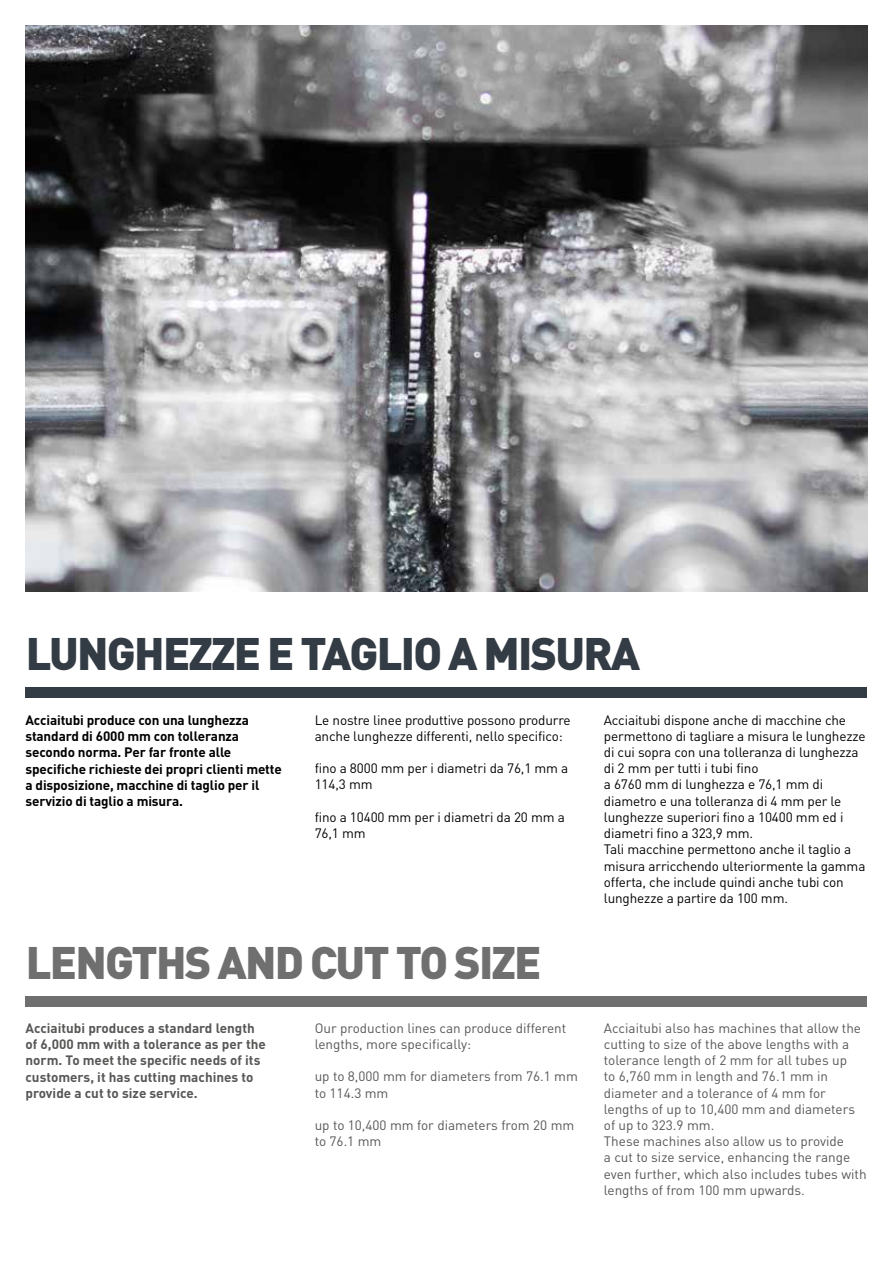
<style>
.page{position:relative;width:893px;height:1263px;background:#fff}
.page>*{position:absolute;margin:0;border:0;box-sizing:border-box;transform-origin:0 0}
.t1{font:900 45px "DIN Pro";letter-spacing:-.04em;color:#333b44}
.t2{font:900 45px "DIN Pro";letter-spacing:-.04em;color:#706f6f}
.t3{font:13.5px/16.2px "DIN";letter-spacing:-.01em;color:#000}
.t4{font:13.5px/16.2px "DIN";color:#575756}
.t5{font:700 13.5px/16.2px "DIN";letter-spacing:-.01em;color:#000}
.t6{font:700 13.5px/16.2px "DIN";color:#575756}
</style>
<div class="page">
<div style="left:26px;top:687px;width:841px;height:10px;background:#333b44"></div>
<div style="left:26px;top:996px;width:841px;height:11px;background:#706f6f"></div>
<img style="left:26px;top:26px;width:841px;height:565px">
<h1 class="t1" style="left:26px;top:623px;width:616px">LUNGHEZZE E TAGLIO A MISURA</h1>
<p class="t5" style="left:26px;top:711px;width:258px">Acciaitubi produce con una lunghezza standard di 6000 mm con tolleranza secondo norma. Per far fronte alle specifiche richieste dei propri clienti mette a disposizione, macchine di taglio per il servizio di taglio a misura.</p>
<p class="t3" style="left:315px;top:711px;width:257px">Le nostre linee produttive possono produrre anche lunghezze differenti, nello specifico:</p>
<p class="t3" style="left:315px;top:760px;width:255px">fino a 8000 mm per i diametri da 76,1 mm a<br>114,3 mm</p>
<p class="t3" style="left:315px;top:809px;width:252px">fino a 10400 mm per i diametri da 20 mm a<br>76,1 mm</p>
<p class="t3" style="left:604px;top:711px;width:263px">Acciaitubi dispone anche di macchine che permettono di tagliare a misura le lunghezze di cui sopra con una tolleranza di lunghezza di 2 mm per tutti i tubi fino<br>a 6760 mm di lunghezza e 76,1 mm di diametro e una tolleranza di 4 mm per le lunghezze superiori fino a 10400 mm ed i diametri fino a 323,9 mm.<br>Tali macchine permettono anche il taglio a misura arricchendo ulteriormente la gamma offerta, che include quindi anche tubi con lunghezze a partire da 100 mm.</p>
<h1 class="t2" style="left:26px;top:933px;width:517px">LENGTHS AND CUT TO SIZE</h1>
<p class="t6" style="left:26px;top:1019px;width:242px">Acciaitubi produces a standard length of 6,000 mm with a tolerance as per the norm. To meet the specific needs of its customers, it has cutting machines to provide a cut to size service.</p>
<p class="t4" style="left:315px;top:1019px;width:253px">Our production lines can produce different lengths, more specifically:</p>
<p class="t4" style="left:315px;top:1068px;width:265px">up to 8,000 mm for diameters from 76.1 mm to 114.3 mm</p>
<p class="t4" style="left:315px;top:1117px;width:261px">up to 10,400 mm for diameters from 20 mm to 76.1 mm</p>
<p class="t4" style="left:604px;top:1019px;width:264px">Acciaitubi also has machines that allow the cutting to size of the above lengths with a tolerance length of 2 mm for all tubes up<br>to 6,760 mm in length and 76.1 mm in diameter and a tolerance of 4 mm for lengths of up to 10,400 mm and diameters of up to 323.9 mm.<br>These machines also allow us to provide<br>a cut to size service, enhancing the range even further, which also includes tubes with lengths of from 100 mm upwards.</p>
</div>
